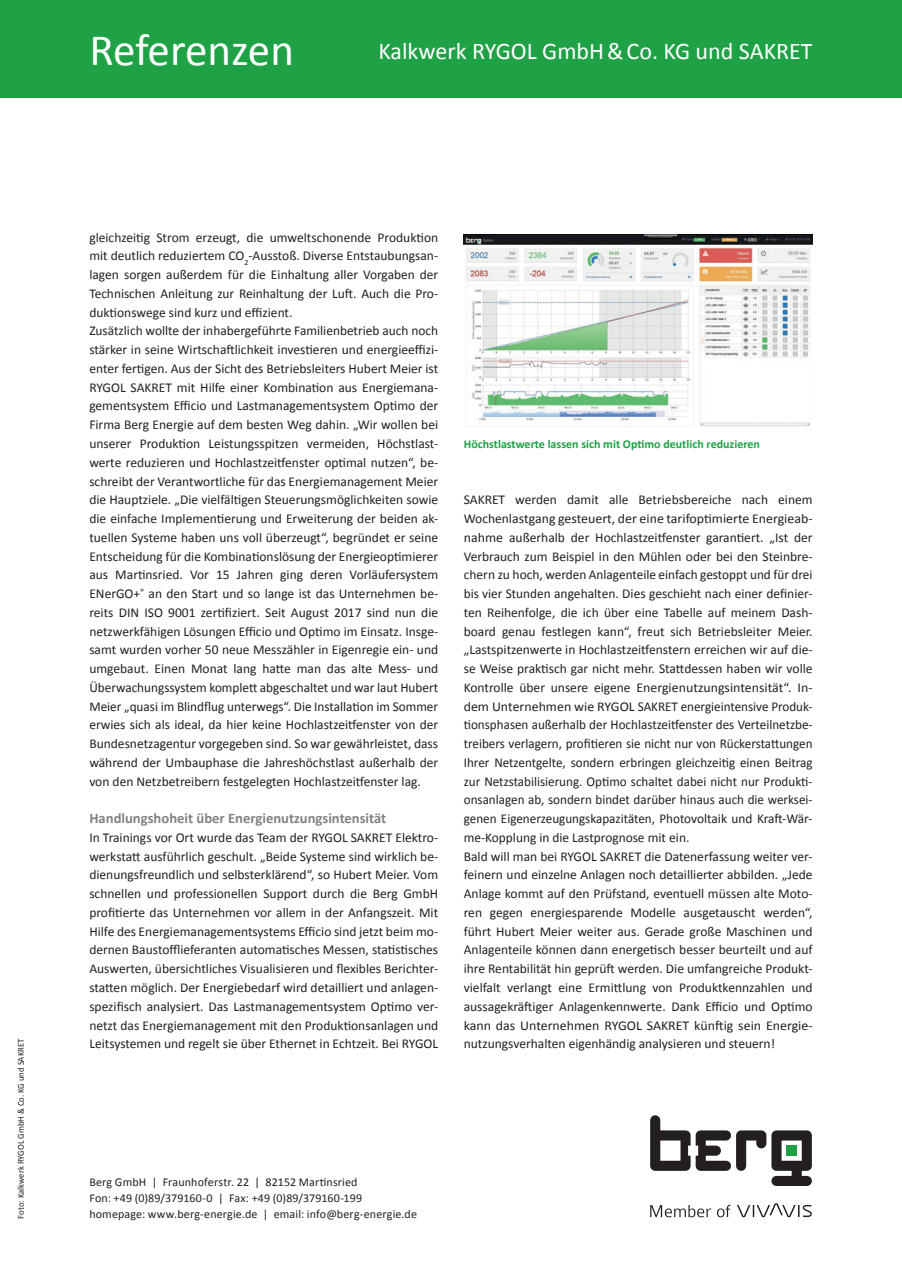
<style>
.page{position:relative;width:902px;height:1272px;background:#fff}
.page>*{position:absolute;margin:0;border:0;box-sizing:border-box;transform-origin:0 0}
.t1{font:45px "Calibri";letter-spacing:-.01em;color:#fff}
.t2{font:24px "Calibri";color:#fff}
.t3{font:700 14.7px "Calibri";color:#808285}
.t4{font:13.5px/18.8px "Calibri";color:#231f20;text-align:justify}
.t5{font:12px "Calibri";letter-spacing:.01em;color:#231f20}
.t6{font:700 12px "Calibri";color:#1fa245}
.t7{font:9px "Calibri";color:#231f20}
</style>
<div class="page">
<div style="left:0;top:0;width:901px;height:98px;background:#1fa245"></div>
<img style="left:463px;top:234px;width:349px;height:193px">
<svg style="left:650px;top:1115px;width:161px;height:70px"></svg>
<svg style="left:650px;top:1204px;width:80px;height:13px"></svg>
<svg style="left:737px;top:1203px;width:75px;height:14px"></svg>
<p class="t1" style="left:89px;top:22px;width:206px">Referenzen</p>
<p class="t2" style="left:378px;top:37px;width:435px">Kalkwerk RYGOL GmbH&amp;Co. KG und SAKRET</p>
<p class="t7" style="left:15px;top:1218px;width:181px;rotate:-90deg">Foto: Kalkwerk RYGOL GmbH &amp; Co. KG und SAKRET</p>
<p class="t4" style="left:89px;top:227px;width:350px">gleichzeitig Strom erzeugt, die umweltschonende Produktion mit deutlich reduziertem CO<sub>2</sub>-Ausstoß. Diverse Entstaubungsan&shy;lagen sorgen außerdem für die Einhaltung aller Vorgaben der Technischen Anleitung zur Reinhaltung der Luft. Auch die Pro&shy;duktionswege sind kurz und effizient.</p>
<p class="t4" style="left:89px;top:321px;width:350px">Zusätzlich wollte der inhabergeführte Familienbetrieb auch noch stärker in seine Wirtschaftlichkeit investieren und energieeffizi&shy;enter fertigen. Aus der Sicht des Betriebsleiters Hubert Meier ist RYGOL SAKRET mit Hilfe einer Kombination aus Energiemana&shy;gementsystem Efficio und Lastmanagementsystem Optimo der Firma Berg Energie auf dem besten Weg dahin. „Wir wollen bei unserer Produktion Leistungsspitzen vermeiden, Höchstlast&shy;werte reduzieren und Hochlastzeitfenster optimal nutzen“, be&shy;schreibt der Verantwortliche für das Energiemanagement Meier die Hauptziele. „Die vielfältigen Steuerungsmöglichkeiten sowie die einfache Implementierung und Erweiterung der beiden ak&shy;tuellen Systeme haben uns voll überzeugt“, begründet er seine Entscheidung für die Kombinationslösung der Energieoptimierer aus Martinsried. Vor 15 Jahren ging deren Vorläufersystem ENerGO+<sup>®</sup> an den Start und so lange ist das Unternehmen be&shy;reits DIN ISO 9001 zertifiziert. Seit August 2017 sind nun die netzwerkfähigen Lösungen Efficio und Optimo im Einsatz. Insge&shy;samt wurden vorher 50 neue Messzähler in Eigenregie ein- und umgebaut. Einen Monat lang hatte man das alte Mess- und Überwachungssystem komplett abgeschaltet und war laut Hubert Meier „quasi im Blindflug unterwegs“. Die Installation im Sommer erwies sich als ideal, da hier keine Hochlastzeitfenster von der Bundesnetzagentur vorgegeben sind. So war gewährleistet, dass während der Umbauphase die Jahreshöchstlast außerhalb der von den Netzbetreibern festgelegten Hochlastzeitfenster lag.</p>
<p class="t3" style="left:89px;top:807px;width:298px">Handlungshoheit über Energienutzungsintensität</p>
<p class="t4" style="left:89px;top:827px;width:350px">In Trainings vor Ort wurde das Team der RYGOL SAKRET Elektro&shy;werkstatt ausführlich geschult. „Beide Systeme sind wirklich be&shy;dienungsfreundlich und selbsterklärend“, so Hubert Meier. Vom schnellen und professionellen Support durch die Berg GmbH profitierte das Unternehmen vor allem in der Anfangszeit. Mit Hilfe des Energiemanagementsystems Efficio sind jetzt beim mo&shy;dernen Baustofflieferanten automatisches Messen, statistisches Auswerten, übersichtliches Visualisieren und flexibles Berichter&shy;statten möglich. Der Energiebedarf wird detailliert und anlagen&shy;spezifisch analysiert. Das Lastmanagementsystem Optimo ver&shy;netzt das Energiemanagement mit den Produktionsanlagen und Leitsystemen und regelt sie über Ethernet in Echtzeit. Bei RYGOL</p>
<p class="t6" style="left:463px;top:435px;width:298px">Höchstlastwerte lassen sich mit Optimo deutlich reduzieren</p>
<p class="t4" style="left:463px;top:490px;width:350px">SAKRET werden damit alle Betriebsbereiche nach einem Wochenlastgang gesteuert, der eine tarifoptimierte Energieab&shy;nahme außerhalb der Hochlastzeitfenster garantiert. „Ist der Verbrauch zum Beispiel in den Mühlen oder bei den Steinbre&shy;chern zu hoch, werden Anlagenteile einfach gestoppt und für drei bis vier Stunden angehalten. Dies geschieht nach einer definier&shy;ten Reihenfolge, die ich über eine Tabelle auf meinem Dash&shy;board genau festlegen kann“, freut sich Betriebsleiter Meier. „Lastspitzenwerte in Hochlastzeitfenstern erreichen wir auf die&shy;se Weise praktisch gar nicht mehr. Stattdessen haben wir volle Kontrolle über unsere eigene Energienutzungsintensität“. In&shy;dem Unternehmen wie RYGOL SAKRET energieintensive Produk&shy;tionsphasen außerhalb der Hochlastzeitfenster des Verteilnetzbe&shy;treibers verlagern, profitieren sie nicht nur von Rückerstattungen Ihrer Netzentgelte, sondern erbringen gleichzeitig einen Beitrag zur Netzstabilisierung. Optimo schaltet dabei nicht nur Produkti&shy;onsanlagen ab, sondern bindet darüber hinaus auch die werksei&shy;genen Eigenerzeugungskapazitäten, Photovoltaik und Kraft-Wär&shy;me-Kopplung in die Lastprognose mit ein.</p>
<p class="t4" style="left:463px;top:846px;width:350px">Bald will man bei RYGOL SAKRET die Datenerfassung weiter ver&shy;feinern und einzelne Anlagen noch detaillierter abbilden. „Jede Anlage kommt auf den Prüfstand, eventuell müssen alte Moto&shy;ren gegen energiesparende Modelle ausgetauscht werden“, führt Hubert Meier weiter aus. Gerade große Maschinen und Anlagenteile können dann energetisch besser beurteilt und auf ihre Rentabilität hin geprüft werden. Die umfangreiche Produkt&shy;vielfalt verlangt eine Ermittlung von Produktkennzahlen und aussagekräftiger Anlagenkennwerte. Dank Efficio und Optimo kann das Unternehmen RYGOL SAKRET künftig sein Energie&shy;nutzungsverhalten eigenhändig analysieren und steuern!</p>
<p class="t5" style="left:89px;top:1174px;width:270px">Berg GmbH | Fraunhoferstr. 22 | 82152 Martinsried</p>
<p class="t5" style="left:89px;top:1190px;width:274px">Fon: +49 (0)89/379160-0 | Fax: +49 (0)89/379160-199</p>
<p class="t5" style="left:89px;top:1206px;width:329px">homepage: www.berg-energie.de | email: info@berg-energie.de</p>
</div>
